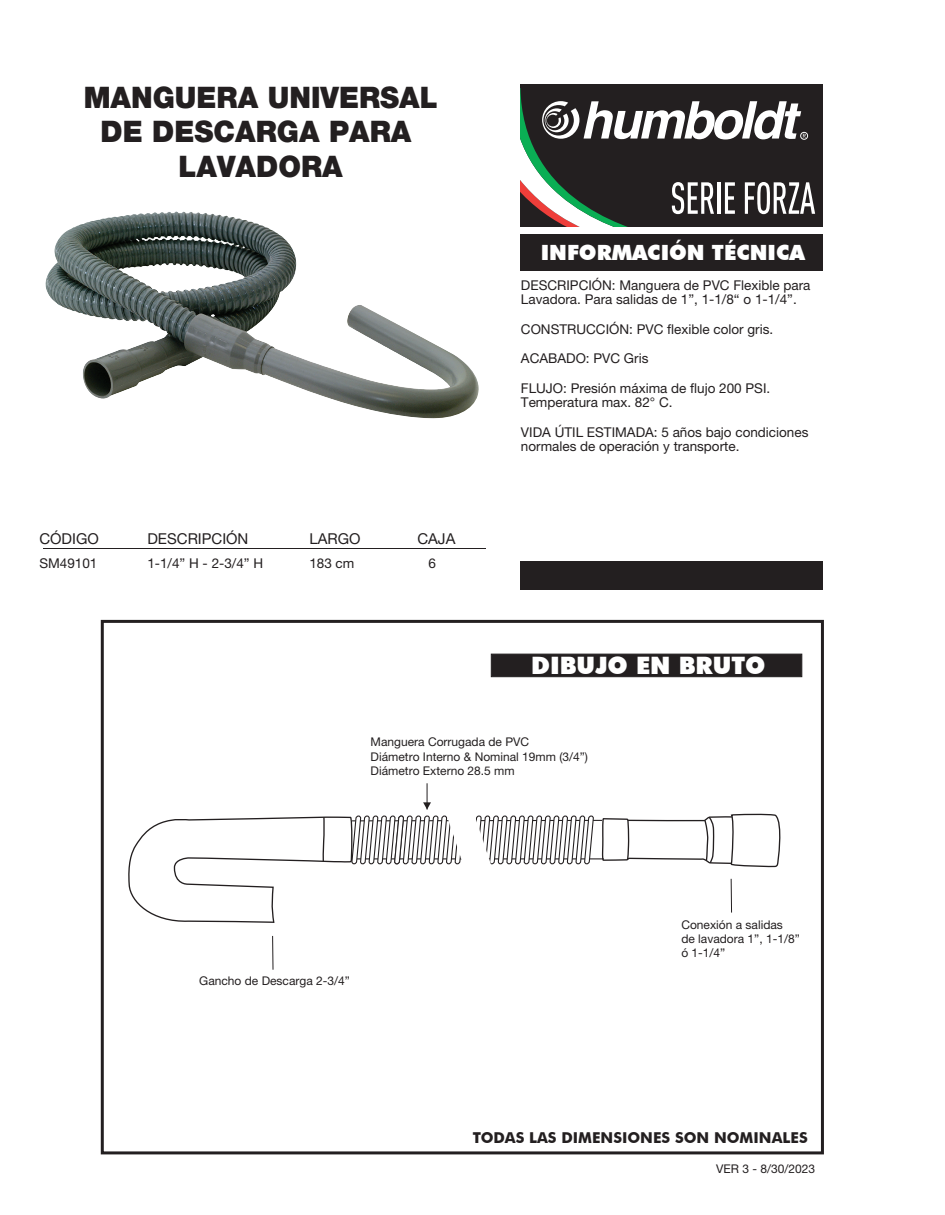
<style>
.page{position:relative;width:945px;height:1215px;background:#fff}
.page>*{position:absolute;margin:0;border:0;box-sizing:border-box;transform-origin:0 0}
.t1{font:900 29.7px/34.2px "Helvetica Neue LT Std";color:#231f20;text-align:center;scale:.96 1}
.t2{font:900 24px "Futura BT";color:#fff}
.t3{font:900 21px "Futura BT";color:#fff}
.t4{font:700 15px "Futura BT";color:#231f20}
.t5{font:15px "Helvetica Neue LT Std";color:#231f20}
.t6{font:13.5px/29.4px "Helvetica Neue LT Std";color:#231f20}
.t7{font:12px/14.4px "Helvetica Neue LT Std";color:#231f20}
</style>
<div class="page">
<div style="left:101px;top:620px;width:723px;height:534px;border:3px solid #231f20"></div>
<div style="left:491px;top:654px;width:311px;height:23px;background:#231f20;border:1px solid #231f20"></div>
<div style="left:521px;top:234px;width:302px;height:37px;background:#231f20"></div>
<hr style="left:43px;top:548px;width:443px;height:1px;background:#231f20">
<div style="left:521px;top:562px;width:302px;height:28px;background:#231f20"></div>
<div style="left:521px;top:84px;width:302px;height:142px;background:#231f20"></div>
<svg style="left:521px;top:100px;width:294px;height:126px"></svg>
<hr style="left:272px;top:936px;width:1px;height:34px;background:#231f20">
<img style="left:45px;top:211px;width:434px;height:208px">
<svg style="left:128px;top:783px;width:653px;height:140px"></svg>
<h1 class="t1" style="left:84px;top:80px;width:370px">MANGUERA UNIVERSAL<br>DE DESCARGA PARA<br>LAVADORA</h1>
<p class="t5" style="left:39px;top:530px;width:61px">CÓDIGO</p>
<p class="t5" style="left:147px;top:530px;width:103px">DESCRIPCIÓN</p>
<p class="t5" style="left:309px;top:530px;width:53px">LARGO</p>
<p class="t5" style="left:417px;top:530px;width:40px">CAJA</p>
<p class="t6" style="left:39px;top:548px;width:60px">SM49101</p>
<p class="t6" style="left:147px;top:548px;width:117px">1-1/4” H - 2-3/4” H</p>
<p class="t6" style="left:309px;top:548px;width:47px">183 cm</p>
<p class="t6" style="left:429px;top:548px;width:9px">6</p>
<h3 class="t3" style="left:541px;top:240px;width:266px">INFORMACIÓN TÉCNICA</h3>
<p class="t6" style="left:521px;top:277px;width:291px;line-height:14.7px">DESCRIPCIÓN: Manguera de PVC Flexible para<br>Lavadora. Para salidas de 1”, 1-1/8“ o 1-1/4”.</p>
<p class="t6" style="left:521px;top:314px;width:254px">CONSTRUCCIÓN: PVC flexible color gris.<br>ACABADO: PVC Gris<br>FLUJO: Presión máxima de flujo 200 PSI.</p>
<p class="t6" style="left:521px;top:388px;width:289px">Temperatura max. 82° C.<br>VIDA ÚTIL ESTIMADA: 5 años bajo condiciones</p>
<p class="t6" style="left:521px;top:432px;width:220px">normales de operación y transporte.</p>
<h2 class="t2" style="left:531px;top:651px;width:236px">DIBUJO EN BRUTO</h2>
<p class="t7" style="left:371px;top:735px;width:219px">Manguera Corrugada de PVC<br>Diámetro Interno &amp; Nominal 19mm (3/4”)<br>Diámetro Externo 28.5 mm</p>
<p class="t7" style="left:199px;top:973px;width:152px">Gancho de Descarga 2-3/4”</p>
<p class="t7" style="left:681px;top:917px;width:120px">Conexión a salidas<br>de lavadora 1”, 1-1/8” ó 1-1/4”</p>
<p class="t4" style="left:473px;top:1128px;width:336px">TODAS LAS DIMENSIONES SON NOMINALES</p>
<p class="t7" style="left:716px;top:1161px;width:100px">VER 3 - 8/30/2023</p>
</div>
